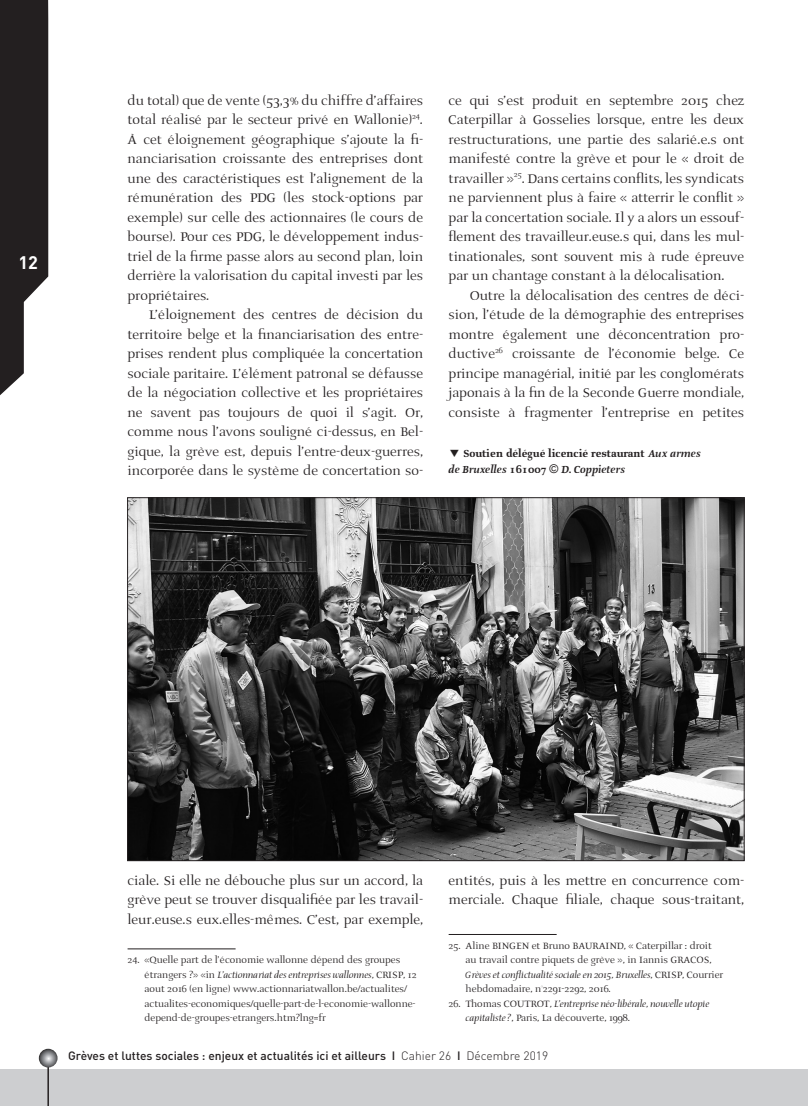
<style>
.page{position:relative;width:808px;height:1106px;background:#fff}
.page>*{position:absolute;margin:0;border:0;box-sizing:border-box;transform-origin:0 0}
.t1{font:700 18px "DIN";color:#fff}
.A-txt_courant_avec_r{font:16.5px/19.5px "AI Prospera II";color:#231f20;text-align:justify}
.Note_de_bas_de_page{font:700 13.5px/16.2px "AI Prospera II";color:#231f20}
.Note_de_bas_de_page-2{font:12px/14.4px "AI Prospera II";color:#231f20}
.Note_de_bas_de_page-3{font:italic 12px/14.4px "AI Prospera II";color:#231f20}
.t2{font:500 12px "DIN";color:#231f20}
.s1{font-style:italic}
.s2{font-family:"Arial";font-weight:400;font-size:12px}
.s3{font-style:normal}
.s4{font-weight:300}
</style>
<div class="page">
<svg style="left:0;top:0;width:49px;height:395px;background:#464344"></svg>
<div style="left:0;top:1069px;width:808px;height:37px;background:#cdced0"></div>
<hr style="left:47px;top:1056px;width:2px;height:50px;background:#231f20">
<svg style="left:39px;top:1048px;width:19px;height:19px"></svg>
<hr style="left:128px;top:948px;width:108px;height:1px;background:#231f20">
<hr style="left:449px;top:934px;width:108px;height:1px;background:#231f20">
<img style="left:129px;top:499px;width:613px;height:360px">
<p class="t1" style="left:18px;top:250px;width:21px">12</p>
<p class="A-txt_courant_avec_r" style="left:128px;top:91px;width:297px">du total) que de vente (53,3% du chiffre d’affaires total réalisé par le secteur privé en Wallonie)<sup>24</sup>.<br>À cet éloignement géographique s’ajoute la fi&shy;nanciarisation croissante des entreprises dont une des caractéristiques est l’alignement de la rémunération des PDG (les stock-options par exemple) sur celle des actionnaires (le cours de bourse). Pour ces PDG, le développement indus&shy;triel de la firme passe alors au second plan, loin derrière la valorisation du capital investi par les propriétaires.</p>
<p class="A-txt_courant_avec_r" style="left:128px;top:306px;width:297px;text-indent:21px">L’éloignement des centres de décision du territoire belge et la financiarisation des entre&shy;prises rendent plus compliquée la concertation sociale paritaire. L’élément patronal se défausse de la négociation collective et les propriétaires ne savent pas toujours de quoi il s’agit. Or, comme nous l’avons souligné ci-dessus, en Bel&shy;gique, la grève est, depuis l’entre-deux-guerres, incorporée dans le système de concertation so-</p>
<p class="A-txt_courant_avec_r" style="left:449px;top:91px;width:297px">ce qui s’est produit en septembre 2015 chez Caterpillar à Gosselies lorsque, entre les deux restructurations, une partie des salarié.e.s ont manifesté contre la grève et pour le « droit de travailler »<sup>25</sup>. Dans certains conflits, les syndicats ne parviennent plus à faire « atterrir le conflit » par la concertation sociale. Il y a alors un essouf&shy;flement des travailleur.euse.s qui, dans les mul&shy;tinationales, sont souvent mis à rude épreuve par un chantage constant à la délocalisation.</p>
<p class="A-txt_courant_avec_r" style="left:449px;top:286px;width:297px;text-indent:21px">Outre la délocalisation des centres de déci&shy;sion, l’étude de la démographie des entreprises montre également une déconcentration pro&shy;ductive<sup>26</sup> croissante de l’économie belge. Ce principe managérial, initié par les conglomérats japonais à la fin de la Seconde Guerre mondiale, consiste à fragmenter l’entreprise en petites</p>
<p class="Note_de_bas_de_page" style="left:449px;top:446px;width:253px;text-indent:15px">Soutien délégué licencié restaurant <span class="s1">Aux armes de Bruxelles</span> 161007 <span class="s2">©</span> <span class="s1">D. Coppieters</span></p>
<p class="A-txt_courant_avec_r" style="left:128px;top:871px;width:297px">ciale. Si elle ne débouche plus sur un accord, la grève peut se trouver disqualifiée par les travail&shy;leur.euse.s eux.elles-mêmes. C’est, par exemple,</p>
<p class="Note_de_bas_de_page-2" style="left:145px;top:953px;width:274px;text-indent:-17px">24. «Quelle part de l’économie wallonne dépend des groupes étrangers ?» «in <span class="s1">L’actionnariat des entreprises wallonnes</span>, CRISP, 12 aout 2016 (en ligne) www.actionnariatwallon.be/actualites/ actualites-economiques/quelle-part-de-l-economie-wallonne&shy;depend-de-groupes-etrangers.htm?lng=fr</p>
<p class="A-txt_courant_avec_r" style="left:449px;top:871px;width:297px">entités, puis à les mettre en concurrence com&shy;merciale. Chaque filiale, chaque sous-traitant,</p>
<p class="Note_de_bas_de_page-2" style="left:466px;top:939px;width:259px;text-indent:-17px">25. Aline BINGEN et Bruno BAURAIND, « Caterpillar : droit au travail contre piquets de grève », in Iannis GRACOS, <span class="s1">Grèves et conflictualité sociale en 2015, Bruxelles</span>, CRISP, Courrier hebdomadaire, n°2291-2292, 2016.</p>
<p class="Note_de_bas_de_page-3" style="left:466px;top:995px;width:245px;text-indent:-17px"><span class="s3">26. Thomas COUTROT</span>, L’entreprise néo-libérale, nouvelle utopie capitaliste ?<span class="s3">, Paris, La découverte, 1998.</span></p>
<p class="t2" style="left:68px;top:1047px;width:482px">Grèves et luttes sociales : enjeux et actualités ici et ailleurs I <span class="s4">Cahier 26</span> I <span class="s4">Décembre 2019</span></p>
</div>
